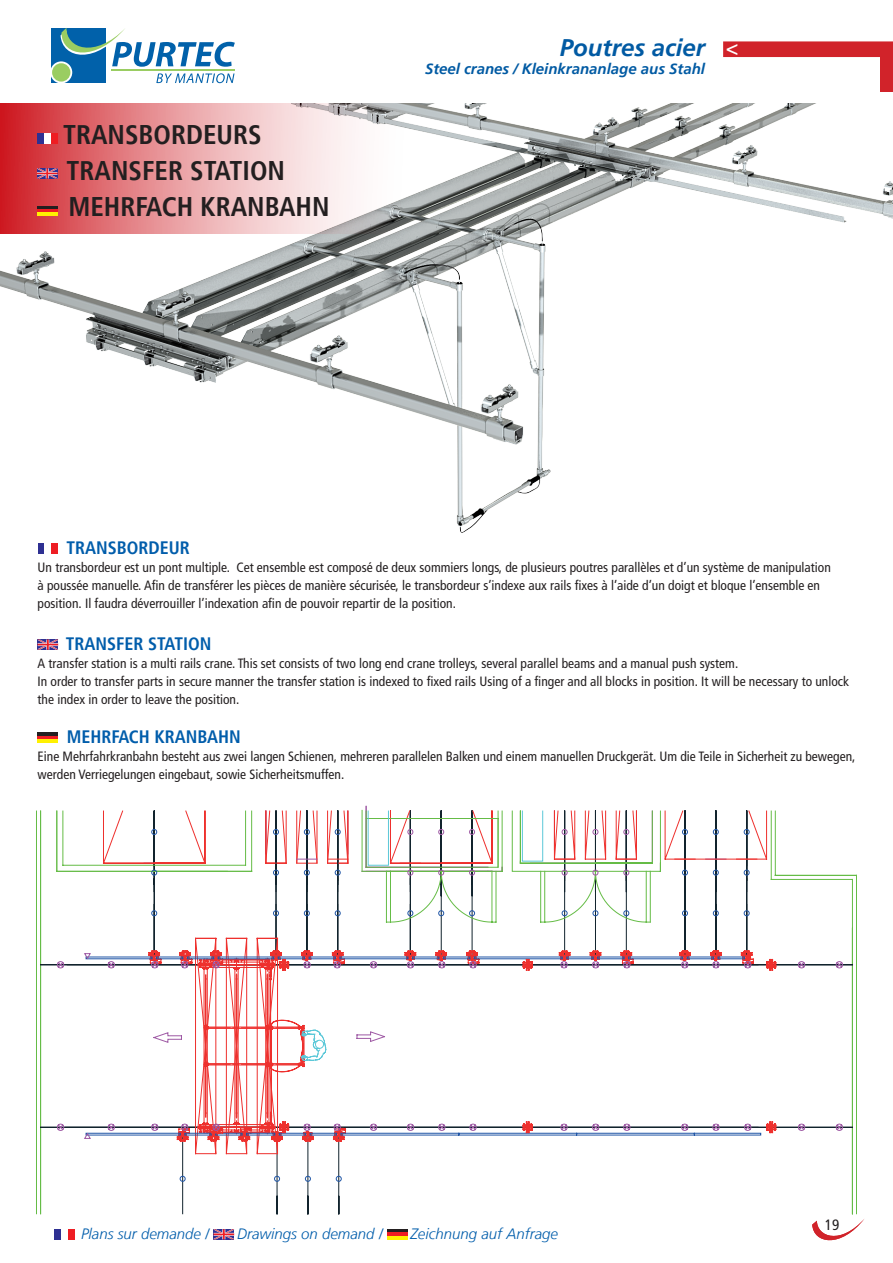
<style>
.page{position:relative;width:893px;height:1263px;background:#fff}
.page>*{position:absolute;margin:0;border:0;box-sizing:border-box;transform-origin:0 0}
.SUBHEAD_02{font:700 condensed 27px "Frutiger LT";color:#231f20}
.t1{font:italic 700 24px "Frutiger LT";color:#015aa3}
.SUBHEAD_02-2{font:700 condensed 18px "Frutiger LT";color:#015dab}
.SUBHEAD_02-3{font:italic 300 15px "Frutiger LT";color:#015dab}
.t2{font:italic 700 15px "Frutiger LT";color:#015aa3}
.t3{font:condensed 15px "Frutiger LT";color:#231f20}
.SUBHEAD_02-4{font:condensed 13.5px/18px "Frutiger LT";color:#231f20}
</style>
<div class="page">
<div style="left:880px;top:45px;width:13px;height:46px;background:#d1232a"></div>
<div style="left:723px;top:41px;width:170px;height:16px;background:#d1232a"></div>
<svg style="left:51px;top:28px;width:184px;height:55px"></svg>
<hr style="left:112px;top:69px;width:123px;height:1px;background:#9acd62">
<img style="left:0;top:104px;width:893px;height:429px">
<svg style="left:812px;top:1219px;width:52px;height:22px"></svg>
<hr style="left:771px;top:879px;width:81px;height:1px;background:#65bc46">
<hr style="left:852px;top:879px;width:1px;height:335px;background:#65bc46">
<hr style="left:366px;top:806px;width:1px;height:61px;background:#9e59a4">
<hr style="left:40px;top:811px;width:1px;height:403px;background:#65bc46">
<hr style="left:307px;top:1133px;width:1px;height:81px;background:#11232d">
<hr style="left:277px;top:1133px;width:1px;height:81px;background:#11232d">
<hr style="left:182px;top:1133px;width:1px;height:81px;background:#11232d">
<hr style="left:56px;top:811px;width:1px;height:60px;background:#65bc46">
<hr style="left:41px;top:964px;width:811px;height:1px;background:#11232d">
<hr style="left:41px;top:1127px;width:811px;height:1px;background:#11232d">
<hr style="left:338px;top:1133px;width:1px;height:81px;background:#11232d">
<hr style="left:775px;top:875px;width:81px;height:1px;background:#65bc46">
<hr style="left:856px;top:875px;width:1px;height:339px;background:#65bc46">
<hr style="left:36px;top:811px;width:1px;height:403px;background:#65bc46">
<svg style="left:179px;top:1154px;width:163px;height:28px"></svg>
<svg style="left:57px;top:810px;width:786px;height:344px"></svg>
<svg style="left:0;top:104px;width:406px;height:130px;background:#e6a0a3"></svg>
<div style="left:37px;top:134px;width:7px;height:10px;background:#2e3092"></div>
<div style="left:44px;top:134px;width:7px;height:10px;background:#fff"></div>
<div style="left:51px;top:134px;width:7px;height:10px;background:#ee1d23"></div>
<svg style="left:37px;top:168px;width:21px;height:10px"></svg>
<hr style="left:37px;top:206px;width:21px;height:3px;background:#231f20">
<svg style="left:37px;top:209px;width:21px;height:4px"></svg>
<hr style="left:37px;top:213px;width:21px;height:3px;background:#fff101">
<div style="left:38px;top:543px;width:6px;height:11px;background:#2e3092"></div>
<div style="left:51px;top:543px;width:7px;height:11px;background:#ee1d23"></div>
<svg style="left:38px;top:639px;width:20px;height:11px"></svg>
<hr style="left:38px;top:732px;width:20px;height:4px;background:#231f20">
<hr style="left:38px;top:736px;width:20px;height:3px;background:#ee1d23">
<hr style="left:38px;top:739px;width:20px;height:4px;background:#fff101">
<div style="left:54px;top:1229px;width:7px;height:10px;background:#2e3092"></div>
<div style="left:68px;top:1229px;width:7px;height:10px;background:#ee1d23"></div>
<svg style="left:214px;top:1229px;width:20px;height:10px"></svg>
<hr style="left:387px;top:1229px;width:21px;height:3px;background:#231f20">
<hr style="left:387px;top:1232px;width:21px;height:4px;background:#ee1d23">
<hr style="left:387px;top:1236px;width:21px;height:3px;background:#fff101">
<p class="SUBHEAD_02" style="left:63px;top:119px;width:200px">TRANSBORDEURS</p>
<p class="SUBHEAD_02" style="left:67px;top:155px;width:220px">TRANSFER STATION</p>
<p class="SUBHEAD_02" style="left:68px;top:191px;width:263px">MEHRFACH KRANBAHN</p>
<h2 class="t1" style="left:560px;top:34px;width:147px">Poutres acier</h2>
<p class="t2" style="left:425px;top:60px;width:282px">Steel cranes / Kleinkrananlage aus Stahl</p>
<p class="SUBHEAD_02-2" style="left:67px;top:537px;width:125px">TRANSBORDEUR</p>
<p class="SUBHEAD_02-4" style="left:38px;top:558px;width:795px">Un transbordeur est un pont multiple. Cet ensemble est composé de deux sommiers longs, de plusieurs poutres parallèles et d’un système de manipulation à poussée manuelle. Afin de transférer les pièces de manière sécurisée, le transbordeur s’indexe aux rails fixes à l’aide d’un doigt et bloque l’ensemble en position. Il faudra déverrouiller l’indexation afin de pouvoir repartir de la position.</p>
<p class="SUBHEAD_02-2" style="left:66px;top:633px;width:147px">TRANSFER STATION</p>
<p class="SUBHEAD_02-4" style="left:38px;top:654px;width:702px">A transfer station is a multi rails crane. This set consists of two long end crane trolleys, several parallel beams and a manual push system.</p>
<p class="SUBHEAD_02-4" style="left:38px;top:672px;width:813px">In order to transfer parts in secure manner the transfer station is indexed to fixed rails Using of a finger and all blocks in position. It will be necessary to unlock the index in order to leave the position.</p>
<p class="SUBHEAD_02-2" style="left:67px;top:726px;width:176px">MEHRFACH KRANBAHN</p>
<p class="SUBHEAD_02-4" style="left:38px;top:747px;width:819px">Eine Mehrfahrkranbahn besteht aus zwei langen Schienen, mehreren parallelen Balken und einem manuellen Druckgerät. Um die Teile in Sicherheit zu bewegen, werden Verriegelungen eingebaut, sowie Sicherheitsmuffen.</p>
<p class="SUBHEAD_02-3" style="left:81px;top:1225px;width:130px">Plans sur demande /</p>
<p class="SUBHEAD_02-3" style="left:237px;top:1225px;width:147px">Drawings on demand /</p>
<p class="SUBHEAD_02-3" style="left:410px;top:1225px;width:149px">Zeichnung auf Anfrage</p>
<p class="t3" style="left:825px;top:1216px;width:16px">19</p>
</div>
